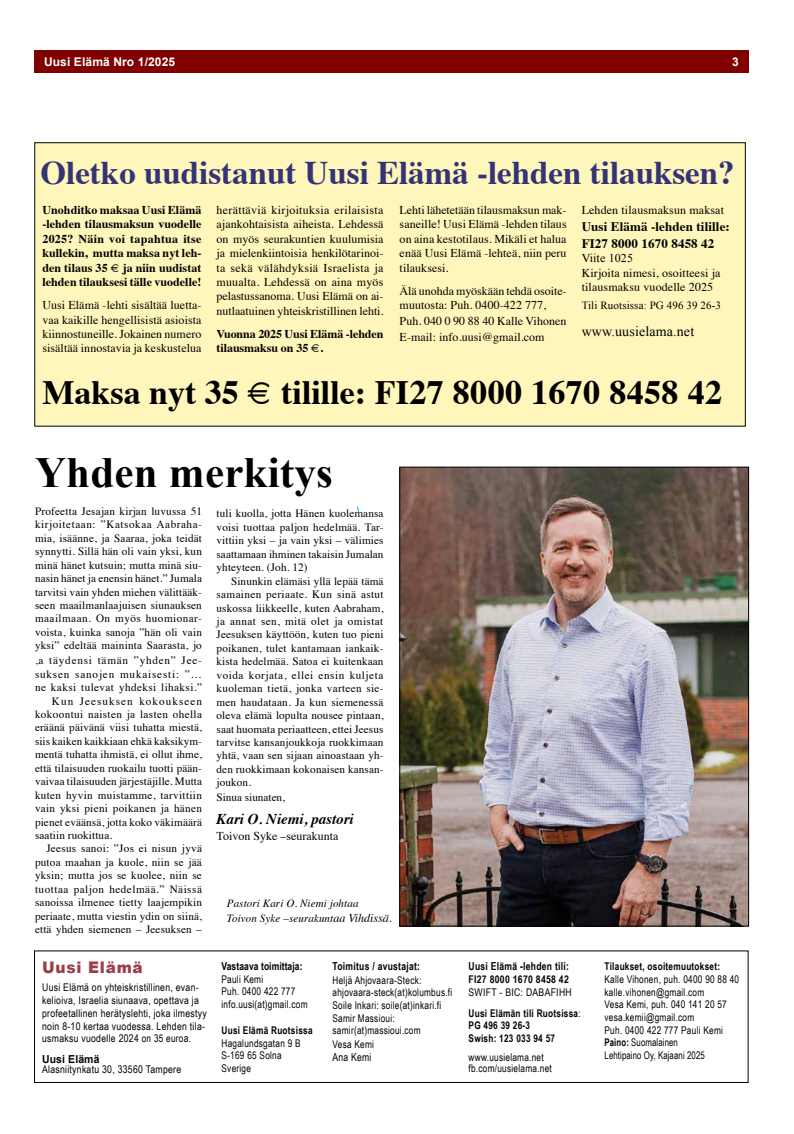
<style>
.page{position:relative;width:794px;height:1134px;background:#fff}
.page>*{position:absolute;margin:0;border:0;box-sizing:border-box;transform-origin:0 0}
.t1{font:700 43px "Times New Roman";letter-spacing:.005em;color:#000}
.t2{font:700 34px "Times";letter-spacing:.005em;color:#000}
.t3{font:700 33px "Times";color:#333376}
.t4{font:900 16px "Arial";letter-spacing:.05em;color:#9a3f4b;scale:.95 1}
.t5{font:italic 700 15px "Times";color:#000}
.t6{font:14px "Times New Roman";letter-spacing:.01em;color:#000}
.t7{font:700 13px/17px "Times";letter-spacing:.01em;color:#000}
.t8{font:12px/14.4px "Times";letter-spacing:.005em;color:#000;text-align:justify}
.t9{font:700 12px/14.4px "Times";letter-spacing:.005em;color:#000;text-align:justify}
.t10{font:700 12px "Arial";letter-spacing:.01em;color:#fff}
.t11{font:12px "Times New Roman";letter-spacing:.01em;color:#000}
.t12{font:11.2px/13.4px "Times";letter-spacing:.01em;color:#000;text-align:justify}
.t13{font:11.2px "Times";letter-spacing:.03em;color:#000}
.t14{font:11.2px "Times";letter-spacing:.07em;color:#000}
.t15{font:11.2px "Times";letter-spacing:.035em;color:#000}
.t16{font:11.2px "Times";letter-spacing:.045em;color:#000}
.t17{font:11.2px "Times";letter-spacing:.09em;color:#000}
.t18{font:italic 11px/15.8px "Times";letter-spacing:.01em;color:#000}
.t19{font:700 11px "Arial Narrow";letter-spacing:.025em;color:#000;scale:.95 1}
.t20{font:11px "Times New Roman";letter-spacing:.01em;color:#000}
.t21{font:700 11px "Arial Narrow";letter-spacing:.005em;color:#000;scale:.95 1}
.t22{font:700 11px "Arial";letter-spacing:.01em;color:#000;scale:.95 1}
.t23{font:11px "Arial Narrow";letter-spacing:.025em;color:#000;scale:.95 1}
.t24{font:10.6px/12.7px "Arial Narrow";letter-spacing:.025em;color:#000;scale:.95 1}
.t25{font:10.6px/12.7px "Arial Narrow";letter-spacing:.025em;color:#000}
.t26{font:700 10.6px/20.7px "Arial Narrow";letter-spacing:.025em;color:#000;scale:.95 1}
.t27{font:700 10.6px "Arial Narrow";letter-spacing:.025em;color:#000}
.s1{font-size:12px}
.s2{font-size:11px}
.s3{font-weight:400}
.s4{font-weight:700}
</style>
<div class="page">
<div style="left:35px;top:143px;width:710px;height:283px;background:#fff6bb"></div>
<div style="left:34px;top:50px;width:714px;height:23px;background:#800000"></div>
<div style="left:34px;top:950px;width:714px;height:133px;border:1px solid #000"></div>
<img style="left:401px;top:469px;width:345px;height:455px">
<div style="left:399px;top:467px;width:349px;height:459px;border:1px solid #000"></div>
<p class="t10" style="left:44px;top:54px;width:133px">Uusi Elämä Nro 1/2025</p>
<p class="t10" style="left:732px;top:54px;width:8px">3</p>
<h3 class="t3" style="left:40px;top:141px;width:696px">Oletko uudistanut Uusi Elämä -lehden tilauksen?</h3>
<p class="t9" style="left:42px;top:201px;width:161px">Unohditko maksaa Uusi Elämä -lehden tilausmaksun vuodelle 2025? Näin voi tapahtua itse kullekin, mutta maksa nyt leh&shy;den tilaus 35 € ja niin uudistat lehden tilauksesi tälle vuodelle!</p>
<p class="t8" style="left:42px;top:297px;width:161px">Uusi Elämä -lehti sisältää luetta&shy;vaa kaikille hengellisistä asioista kiinnostuneille. Jokainen numero sisältää innostavia ja keskustelua</p>
<p class="t8" style="left:216px;top:202px;width:169px">herättäviä kirjoituksia erilaisista ajankohtaisista aiheista. Lehdessä on myös seurakuntien kuulumisia ja mielenkiintoisia henkilötarinoi&shy;ta sekä välähdyksiä Israelista ja muualta. Lehdessä on aina myös pelastussanoma. Uusi Elämä on ai&shy;nutlaatuinen yhteiskristillinen lehti.</p>
<p class="t9" style="left:216px;top:326px;width:168px">Vuonna 2025 Uusi Elämä -lehden tilausmaksu on 35 €.</p>
<p class="t8" style="left:399px;top:202px;width:168px">Lehti lähetetään tilausmaksun mak&shy;saneille! Uusi Elämä -lehden tilaus on aina kestotilaus. Mikäli et halua enää Uusi Elämä -lehteä, niin peru tilauksesi.</p>
<p class="t8" style="left:399px;top:283px;width:168px">Älä unohda myöskään tehdä osoite&shy;muutosta: Puh. 0400-422 777,</p>
<p class="t8" style="left:399px;top:312px;width:168px;line-height:15.8px">Puh. 040 0 90 88 40 Kalle Vihonen<br>E-mail: info.uusi@gmail.com</p>
<p class="t8" style="left:581px;top:202px;width:144px">Lehden tilausmaksun maksat</p>
<p class="t7" style="left:581px;top:217px;width:150px">Uusi Elämä -lehden tilille:<br>FI27 8000 1670 8458 42</p>
<p class="t11" style="left:581px;top:250px;width:53px">Viite 1025</p>
<p class="t8" style="left:581px;top:265px;width:140px">Kirjoita nimesi, osoitteesi ja tilausmaksu vuodelle 2025</p>
<p class="t20" style="left:581px;top:298px;width:141px">Tili Ruotsissa: PG 496 39 26-3</p>
<p class="t6" style="left:581px;top:322px;width:114px">www.uusielama.net</p>
<h2 class="t2" style="left:42px;top:360px;width:681px">Maksa nyt 35 € tilille: FI27 8000 1670 8458 42</h2>
<h1 class="t1" style="left:35px;top:442px;width:299px">Yhden merkitys</h1>
<p class="t12" style="left:35px;top:503px;width:168px">Profeetta Jesajan kirjan luvussa 51 kirjoitetaan: ”Katsokaa Aabraha&shy;mia, isäänne, ja Saaraa, joka teidät synnytti. Sillä hän oli vain yksi, kun minä hänet kutsuin; mutta minä siu&shy;nasin hänet ja enensin hänet.” Jumala tarvitsi vain yhden miehen välittääk&shy;seen maailmanlaajuisen siunauksen maailmaan. On myös huomionar&shy;voista, kuinka sanoja ”hän oli vain yksi” edeltää maininta Saarasta, jo</p>
<p class="t14" style="left:35px;top:650px;width:168px">,a täydensi tämän ”yhden” Jee-</p>
<p class="t14" style="left:35px;top:663px;width:168px">suksen sanojen mukaisesti: ”…</p>
<p class="t15" style="left:35px;top:677px;width:168px">ne kaksi tulevat yhdeksi lihaksi.”</p>
<p class="t17" style="left:52px;top:690px;width:151px">Kun Jeesuksen kokoukseen</p>
<p class="t13" style="left:35px;top:704px;width:168px">kokoontui naisten ja lasten ohella</p>
<p class="t12" style="left:35px;top:720px;width:168px">eräänä päivänä viisi tuhatta miestä,</p>
<p class="t12" style="left:35px;top:733px;width:168px">siis kaiken kaikkiaan ehkä kaksikym-</p>
<p class="t12" style="left:35px;top:747px;width:168px">mentä tuhatta ihmistä, ei ollut ihme,</p>
<p class="t12" style="left:35px;top:760px;width:168px">että tilaisuuden ruokailu tuotti pään-</p>
<p class="t12" style="left:35px;top:774px;width:168px">vaivaa tilaisuuden järjestäjille. Mutta</p>
<p class="t13" style="left:35px;top:784px;width:168px">kuten hyvin muistamme, tarvittiin</p>
<p class="t12" style="left:35px;top:801px;width:168px">vain yksi pieni poikanen ja hänen</p>
<p class="t12" style="left:35px;top:814px;width:168px">pienet eväänsä, jotta koko väkimäärä</p>
<p class="t12" style="left:35px;top:827px;width:79px">saatiin ruokittua.</p>
<p class="t12" style="left:46px;top:841px;width:157px">Jeesus sanoi: ”Jos ei nisun jyvä</p>
<p class="t12" style="left:35px;top:854px;width:168px">putoa maahan ja kuole, niin se jää</p>
<p class="t12" style="left:35px;top:868px;width:168px">yksin; mutta jos se kuolee, niin se</p>
<p class="t16" style="left:35px;top:878px;width:168px">tuottaa paljon hedelmää.” Näissä</p>
<p class="t12" style="left:35px;top:895px;width:169px">sanoissa ilmenee tietty laajempikin</p>
<p class="t12" style="left:35px;top:908px;width:168px">periaate, mutta viestin ydin on siinä,</p>
<p class="t12" style="left:35px;top:922px;width:168px">että yhden siemenen – Jeesuksen –</p>
<p class="t12" style="left:217px;top:506px;width:168px">tuli kuolla, jotta Hänen kuolemansa voisi tuottaa paljon hedelmää. Tar&shy;vittiin yksi – ja vain yksi – välimies saattamaan ihminen takaisin Jumalan yhteyteen. (Joh. 12)</p>
<p class="t12" style="left:217px;top:573px;width:168px;text-indent:14px">Sinunkin elämäsi yllä lepää tämä samainen periaate. Kun sinä astut uskossa liikkeelle, kuten Aabraham, ja annat sen, mitä olet ja omistat Jeesuksen käyttöön, kuten tuo pieni poikanen, tulet kantamaan iankaik&shy;kista hedelmää. Satoa ei kuitenkaan voida korjata, ellei ensin kuljeta kuoleman tietä, jonka varteen sie&shy;men haudataan. Ja kun siemenessä oleva elämä lopulta nousee pintaan, saat huomata periaatteen, ettei Jeesus tarvitse kansanjoukkoja ruokkimaan yhtä, vaan sen sijaan ainoastaan yh&shy;den ruokkimaan kokonaisen kansan&shy;joukon.</p>
<p class="t12" style="left:217px;top:790px;width:70px">Sinua siunaten,</p>
<h3 class="t5" style="left:216px;top:805px;width:139px">Kari O. Niemi, pastori</h3>
<p class="t8" style="left:216px;top:827px;width:123px">Toivon Syke –seurakunta</p>
<p class="t18" style="left:227px;top:894px;width:166px">Pastori Kari O. Niemi johtaa<br>Toivon Syke –seurakunt<span class="s1">aa Vihdissä.</span></p>
<h3 class="t4" style="left:42px;top:956px;width:107px">Uusi Elämä</h3>
<p class="t25" style="left:42px;top:981px;width:166px">Uusi Elämä on yhteiskristillinen, evan&shy;kelioiva, Israelia siunaava, opettava ja profeetallinen herätyslehti, joka ilmestyy noin 8-10 kertaa vuodessa. Lehden tila&shy;usmaksu vuodelle 2024 on 35 euro<span class="s2">a.</span></p>
<p class="t22" style="left:42px;top:1052px;width:62px">Uusi Elämä</p>
<p class="t25" style="left:42px;top:1063px;width:141px">Alasniitynkatu 30, 33560 Tampere</p>
<p class="t21" style="left:221px;top:957px;width:87px">Vastaava toimittaja:</p>
<p class="t24" style="left:221px;top:972px;width:92px">Pauli Kemi<br>Puh. 0400 422 777 info.uusi(at)gmail.com</p>
<p class="t26" style="left:221px;top:1019px;width:97px">Uusi Elämä Ruotsissa</p>
<p class="t24" style="left:221px;top:1036px;width:85px">Hagalundsgatan 9 B<br>S-169 65 Solna<br>Sverige</p>
<p class="t19" style="left:332px;top:957px;width:94px">Toimitus / avustajat:</p>
<p class="t24" style="left:332px;top:973px;width:128px">Heljä Ahjovaara-Steck: ahjovaara-steck(at)kolumbus.fi<br>Soile Inkari: soile(at)inkari.fi<br>Samir Massioui: samir(at)massioui.com<br>Vesa Kemi</p>
<p class="t23" style="left:332px;top:1049px;width:43px">Ana Kemi</p>
<p class="t19" style="left:468px;top:958px;width:107px">Uusi Elämä -lehden tili:</p>
<p class="t27" style="left:468px;top:971px;width:102px">FI27 8000 1670 8458 42</p>
<p class="t26" style="left:468px;top:981px;width:119px"><span class="s3">SWIFT - BIC: DABAFIHH<br></span>Uusi Elämän tili Ruotsissa<span class="s3">:</span></p>
<p class="t26" style="left:468px;top:1019px;width:93px;line-height:12.7px">PG 496 39 26-3<br>Swish: 123 033 94 57</p>
<p class="t24" style="left:468px;top:1051px;width:89px;line-height:11px">www.uusielama.net fb.com/uusielama.net</p>
<p class="t26" style="left:604px;top:955px;width:123px">Tilaukset, osoitemuutokset:</p>
<p class="t24" style="left:604px;top:972px;width:143px">Kalle Vihonen, puh. 0400 90 88 40 kalle.vihonen@gmail.com<br>Vesa Kemi, puh. 040 141 20 57 vesa.kemii@gmail.com<br>Puh. 0400 422 777 Pauli Kemi<br><span class="s4">Paino:</span> Suomalainen<br>Lehtipaino Oy, Kajaani 2025</p>
</div>
